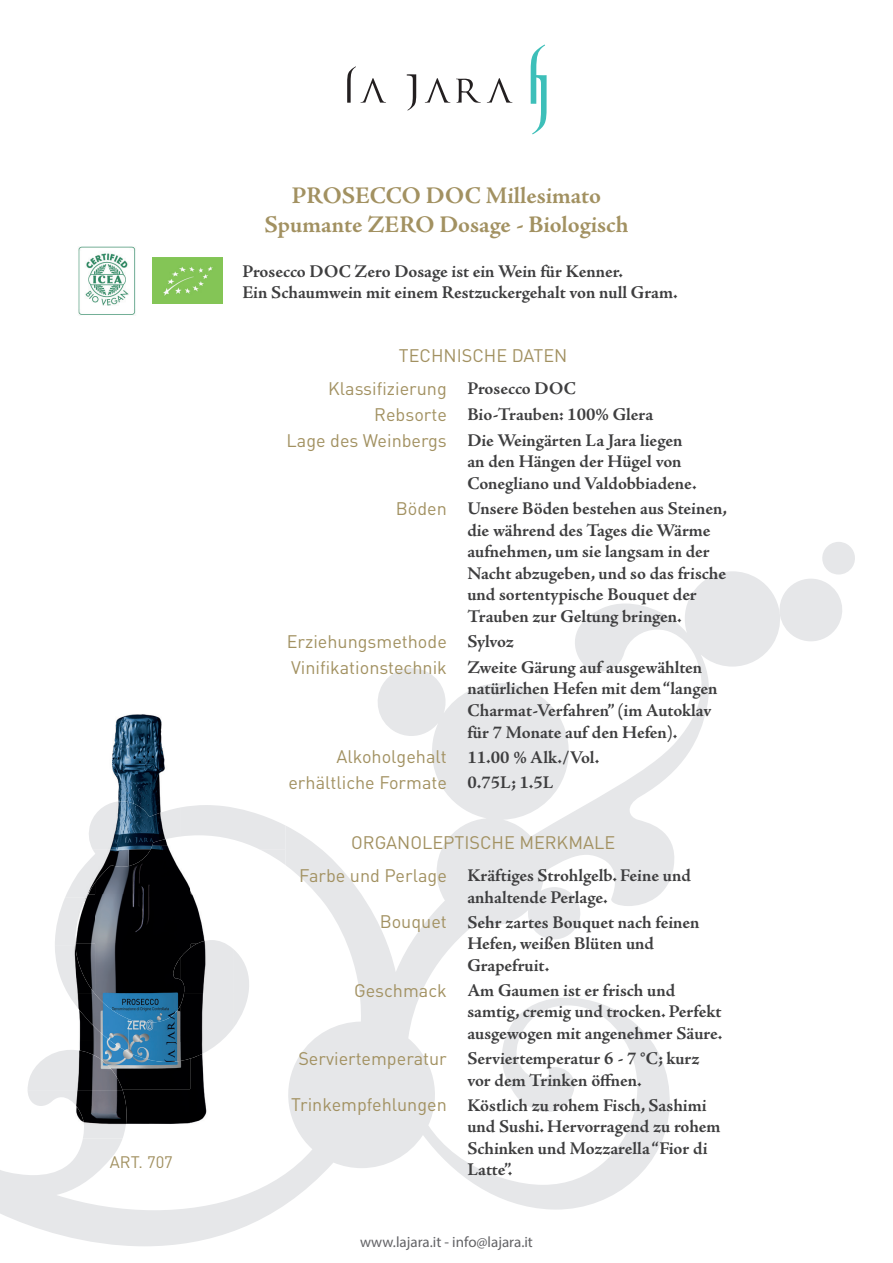
<style>
.page{position:relative;width:893px;height:1263px;background:#fff}
.page>*{position:absolute;margin:0;border:0;box-sizing:border-box;transform-origin:0 0}
.t1{font:700 24px/28.8px "Adobe Jenson Pro";letter-spacing:-.005em;color:#a29161;text-align:center}
.t2{font:700 18px/21.6px "Adobe Jenson Pro";letter-spacing:-.005em;color:#3e3e3f}
.t3{font:18px/33px "DIN Pro";color:#a29161}
.t4{font:16.5px "DIN Pro";color:#a29161}
.t5{font:15px "Myriad Pro";color:#636366}
.s1{font-family:"Adobe Jenson Pro";font-weight:700;color:#3e3e3f}
.s2{font-family:"DIN Pro";font-weight:400;color:#a29161}
</style>
<div class="page">
<svg style="left:487px;top:78px;width:25px;height:25px"></svg>
<svg style="left:425px;top:78px;width:25px;height:25px"></svg>
<svg style="left:347px;top:66px;width:39px;height:37px"></svg>
<svg style="left:456px;top:79px;width:25px;height:24px"></svg>
<svg style="left:407px;top:74px;width:9px;height:36px"></svg>
<svg style="left:531px;top:45px;width:16px;height:89px"></svg>
<img style="left:152px;top:258px;width:71px;height:46px">
<svg style="left:0;top:571px;width:779px;height:675px"></svg>
<svg style="left:779px;top:542px;width:76px;height:99px"></svg>
<img style="left:0;top:699px;width:285px;height:293px">
<img style="left:0;top:992px;width:128px;height:49px">
<img style="left:233px;top:992px;width:52px;height:49px">
<img style="left:0;top:1041px;width:285px;height:48px">
<img style="left:0;top:1089px;width:27px;height:49px">
<img style="left:129px;top:1089px;width:156px;height:49px">
<img style="left:87px;top:801px;width:94px;height:48px">
<img style="left:181px;top:805px;width:104px;height:44px">
<img style="left:65px;top:849px;width:64px;height:48px">
<img style="left:128px;top:849px;width:23px;height:17px">
<img style="left:259px;top:849px;width:26px;height:16px">
<img style="left:55px;top:897px;width:31px;height:49px">
<img style="left:181px;top:940px;width:52px;height:121px">
<img style="left:55px;top:946px;width:40px;height:48px">
<img style="left:128px;top:957px;width:53px;height:105px">
<img style="left:233px;top:949px;width:23px;height:79px">
<img style="left:68px;top:994px;width:61px;height:48px">
<img style="left:27px;top:1042px;width:102px;height:96px">
<img style="left:78px;top:246px;width:58px;height:69px">
<p class="t4" style="left:110px;top:1150px;width:65px">ART. 707</p>
<h1 class="t1" style="left:264px;top:182px;width:365px">PROSECCO DOC Millesimato<br>Spumante ZERO Dosage - Biologisch</h1>
<p class="t2" style="left:242px;top:261px;width:437px">Prosecco DOC Zero Dosage ist ein Wein für Kenner.<br>Ein Schaumwein mit einem Restzuckergehalt von null Gram.</p>
<p class="t3" style="left:328px;top:338px;width:249px;text-indent:71px">TECHNISCHE DATEN<br>Klassifizierung <span class="s1">Prosecco DOC</span></p>
<p class="t2" style="left:287px;top:402px;width:397px;line-height:25.8px;text-indent:88px"><span class="s2">Rebsorte</span> Bio-Trauben: 100% Glera<br><span class="s2">Lage des Weinbergs</span> Die Weingärten La Jara liegen</p>
<p class="t2" style="left:467px;top:451px;width:231px">an den Hängen der Hügel von<br>Conegliano und Valdobbiadene.</p>
<p class="t2" style="left:467px;top:498px;width:261px;text-indent:-72px"><span class="s2">Böden</span> Unsere Böden bestehen aus Steinen, die während des Tages die Wärme aufnehmen, um sie langsam in der Nacht abzugeben, und so das frische und sortentypische Bouquet der Trauben zur Geltung bringen.</p>
<p class="t3" style="left:287px;top:624px;width:229px">Erziehungsmethode <span class="s1">Sylvoz</span></p>
<p class="t2" style="left:467px;top:657px;width:252px;text-indent:-176px"><span class="s2">Vinifikationstechnik</span> Zweite Gärung auf ausgewählten natürlichen Hefen mit dem “langen Charmat-Verfahren” (im Autoklav für 7 Monate auf den Hefen).</p>
<p class="t2" style="left:336px;top:746px;width:264px"><span class="s2">Alkoholgehalt</span> 11.00 % Alk./Vol.</p>
<p class="t3" style="left:288px;top:765px;width:267px">erhältliche Formate <span class="s1">0.75L; 1.5L</span></p>
<p class="t3" style="left:351px;top:825px;width:265px">ORGANOLEPTISCHE MERKMALE</p>
<p class="t2" style="left:467px;top:865px;width:225px;text-indent:-168px"><span class="s2">Farbe und Perlage</span> Kräftiges Strohlgelb. Feine und anhaltende Perlage.</p>
<p class="t2" style="left:467px;top:911px;width:234px;text-indent:-88px"><span class="s2">Bouquet</span> Sehr zartes Bouquet nach feinen<br>Hefen, weißen Blüten und<br>Grapefruit.</p>
<p class="t2" style="left:467px;top:980px;width:257px;text-indent:-113px"><span class="s2">Geschmack</span> Am Gaumen ist er frisch und samtig, cremig und trocken. Perfekt ausgewogen mit angenehmer Säure.</p>
<p class="t2" style="left:467px;top:1048px;width:234px;text-indent:-169px"><span class="s2">Serviertemperatur</span> Serviertemperatur 6 - 7 °C; kurz vor dem Trinken öffnen.</p>
<p class="t2" style="left:467px;top:1094px;width:255px;text-indent:-176px"><span class="s2">Trinkempfehlungen</span> Köstlich zu rohem Fisch, Sashimi und Sushi. Hervorragend zu rohem<br>Schinken und Mozzarella “Fior di<br>Latte”.</p>
<p class="t5" style="left:360px;top:1232px;width:174px">www.lajara.it - info@lajara.it</p>
</div>
